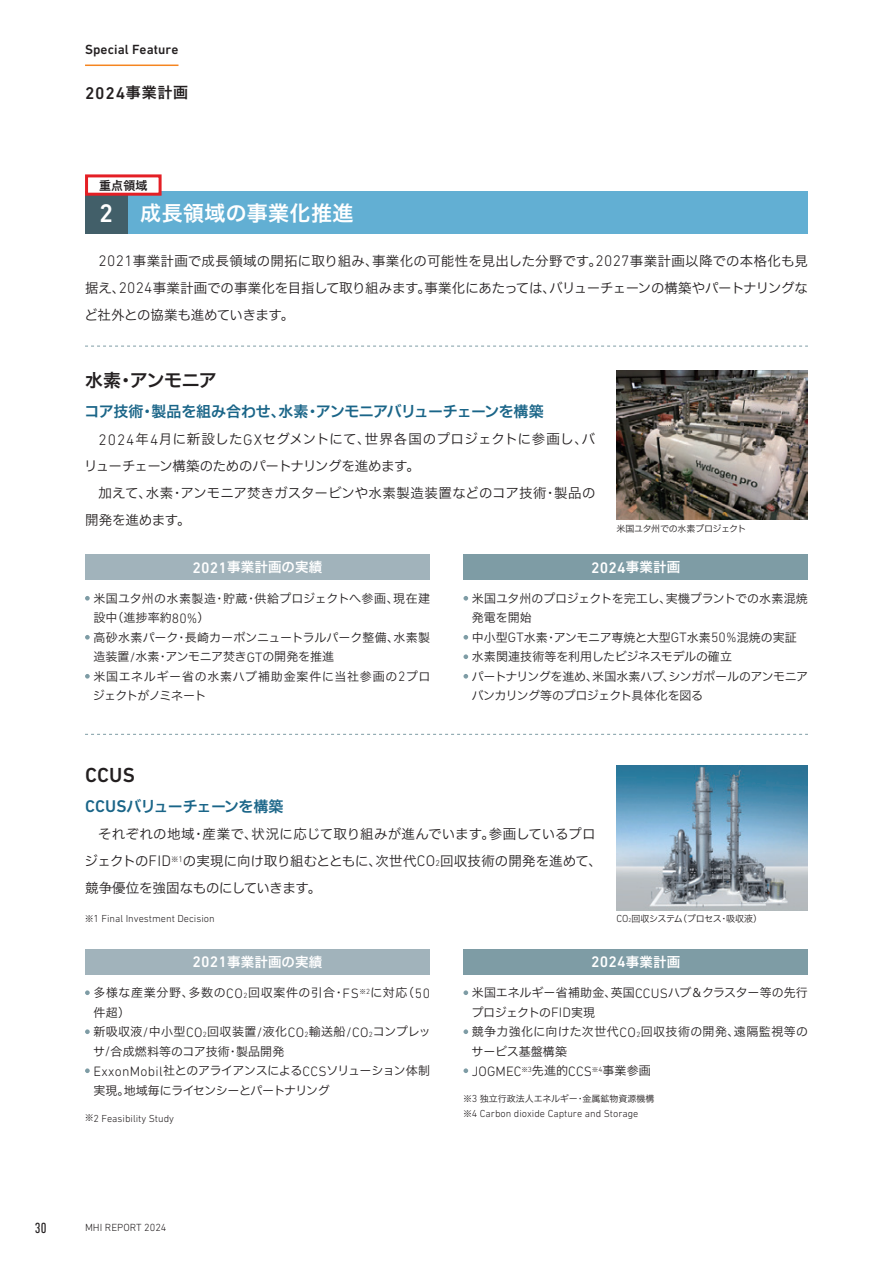
<style>
.page{position:relative;width:893px;height:1263px;background:#fff}
.page>*{position:absolute;margin:0;border:0;box-sizing:border-box;transform-origin:0 0}
.t1{font:21px "Hiragino UD Sans F Std N W6";letter-spacing:.02em;color:#fff}
.t2{font:500 20.7px "DIN Next LT Pro";color:#231f20}
.t3{font:18px "Hiragino UD Sans F Std N W6";letter-spacing:-.045em;color:#231f20}
.t4{font:500 17.25px "DIN Next LT Pro";color:#231f20}
.t5{font:500 15.45px "DIN Next LT Pro";letter-spacing:.01em;color:#fff}
.t6{font:15px "Hiragino UD Sans F Std N W6";letter-spacing:-.025em;color:#1a6588}
.t7{font:15px "Hiragino UD Sans F Std N W6";letter-spacing:-.045em;color:#1a6588}
.t8{font:condensed 15px "DIN Next LT Pro";color:#231f20}
.t9{font:300 13.8px "DIN Next LT Pro";letter-spacing:.01em;color:#231f20}
.t10{font:13.5px/27px "Hiragino UD Sans F Std N W3";letter-spacing:-.01em;color:#231f20}
.t11{font:13.5px "Hiragino UD Sans F Std N W6";letter-spacing:.01em;color:#fff}
.t12{font:500 13.5px "DIN Next LT Pro";letter-spacing:.005em;color:#231f20}
.t13{font:12px/19.5px "Hiragino UD Sans F Std N W3";color:#231f20}
.t14{font:12px "Hiragino UD Sans F Std N W6";color:#231f20}
.t15{font:300 10.5px "DIN Next LT Pro";color:#231f20}
.t16{font:300 10.35px "DIN Next LT Pro";color:#231f20}
.t17{font:9px "Hiragino UD Sans F Std N W3";letter-spacing:-.02em;color:#231f20}
.t18{font:9px "Hiragino UD Sans F Std N W3";color:#231f20}
.s1{font-family:"Hiragino UD Sans F Std N W6";font-weight:400;font-size:15px}
.s2{font-family:"DIN Next LT Pro";font-weight:500;font-size:25.8px}
.s3{font-family:"DIN Next LT Pro";font-weight:300;font-size:15.45px}
.s4{font-family:"DIN Next LT Pro";font-weight:500;font-size:15.45px}
.s5{font-family:"DIN Next LT Pro";font-weight:300;font-size:13.8px}
.s6{font-family:"Hiragino UD Sans F Std N W6";font-weight:400;font-size:13.5px}
.s7{font-family:"DIN Next LT Pro";font-weight:500;font-size:17.25px}
.s8{font-family:"DIN Next LT Pro";font-weight:300;font-size:8.55px}
.s9{font-family:"Hiragino UD Sans F Std N W3";font-weight:400;font-size:9px}
.s10{font-family:"DIN Next LT Pro";font-weight:300;font-size:10.35px}
.s11{font-family:"DIN Next LT Pro";font-weight:300;font-size:5.7px}
.s12{font-family:"DIN Next LT Pro";font-weight:300;font-size:7.65px}
.s13{font-family:"Hiragino UD Sans F Std N W3";font-weight:400;font-size:12px}
</style>
<div class="page">
<div style="left:85px;top:191px;width:723px;height:43px;background:#62afd3"></div>
<div style="left:85px;top:191px;width:43px;height:43px;background:#425f69"></div>
<svg style="left:85px;top:596px;width:5px;height:5px"></svg>
<svg style="left:85px;top:635px;width:5px;height:5px"></svg>
<svg style="left:85px;top:674px;width:5px;height:5px"></svg>
<div style="left:85px;top:554px;width:345px;height:26px;background:#a1b3bb"></div>
<svg style="left:463px;top:596px;width:5px;height:5px"></svg>
<svg style="left:463px;top:635px;width:5px;height:5px"></svg>
<svg style="left:463px;top:654px;width:5px;height:5px"></svg>
<svg style="left:463px;top:674px;width:5px;height:5px"></svg>
<div style="left:463px;top:554px;width:345px;height:26px;background:#7e9ca5"></div>
<img style="left:617px;top:371px;width:191px;height:149px">
<svg style="left:85px;top:990px;width:5px;height:5px"></svg>
<svg style="left:85px;top:1029px;width:5px;height:5px"></svg>
<svg style="left:85px;top:1068px;width:5px;height:5px"></svg>
<div style="left:85px;top:949px;width:345px;height:25px;background:#a1b3bb"></div>
<svg style="left:463px;top:990px;width:5px;height:5px"></svg>
<svg style="left:463px;top:1029px;width:5px;height:5px"></svg>
<svg style="left:463px;top:1068px;width:5px;height:5px"></svg>
<div style="left:463px;top:949px;width:345px;height:25px;background:#7e9ca5"></div>
<img style="left:617px;top:765px;width:191px;height:145px">
<svg style="left:85px;top:734px;width:723px;height:1px"></svg>
<div style="left:87px;top:176px;width:73px;height:18px;background:#fff"></div>
<div style="left:85px;top:174px;width:77px;height:22px;border:3px solid #e41f25"></div>
<svg style="left:85px;top:346px;width:723px;height:1px"></svg>
<hr style="left:85px;top:65px;width:93px;height:1px;background:#f58520">
<p class="t12" style="left:85px;top:41px;width:95px">Special Feature</p>
<h3 class="t4" style="left:85px;top:83px;width:105px">2024<span class="s1">事業計画</span></h3>
<p class="t14" style="left:99px;top:176px;width:50px">重点領域</p>
<h1 class="t1" style="left:99px;top:197px;width:256px"><span class="s2">2</span> 成長領域の事業化推進</h1>
<p class="t10" style="left:84px;top:246px;width:725px;text-align:justify;text-indent:14px"><span class="s3">2021</span>事業計画で成長領域の開拓に取り組み、事業化の可能性を見出した分野です。<span class="s3">2027</span>事業計画以降での本格化も見据え、<span class="s3">2024</span>事業計画での事業化を目指して取り組みます。事業化にあたっては、バリューチェーンの構築やパートナリングなど社外との協業も進めていきます。</p>
<h3 class="t3" style="left:85px;top:366px;width:133px">水素・アンモニア</h3>
<p class="t6" style="left:84px;top:400px;width:461px">コア技術・製品を組み合わせ、水素・アンモニアバリューチェーンを構築</p>
<p class="t10" style="left:84px;top:425px;width:513px;text-indent:14px"><span class="s3">2024</span>年<span class="s3">4</span>月に新設した<span class="s3">GX</span>セグメントにて、世界各国のプロジェクトに参画し、バリューチェーン構築のためのパートナリングを進めます。</p>
<p class="t10" style="left:85px;top:479px;width:512px;text-indent:14px">加えて、水素・アンモニア焚きガスタービンや水素製造装置などのコア技術・製品の開発を進めます。</p>
<p class="t17" style="left:616px;top:522px;width:131px">米国ユタ州での水素プロジェクト</p>
<p class="t11" style="left:193px;top:557px;width:131px"><span class="s4">2021</span>事業計画の実績</p>
<p class="t13" style="left:93px;top:588px;width:339px">米国ユタ州の水素製造・貯蔵・供給プロジェクトへ参画、現在建設中（進捗率約<span class="s5">80%</span>）<br>高砂水素パーク・長崎カーボンニュートラルパーク整備、水素製造装置<span class="s5">/</span>水素・アンモニア焚き<span class="s5">GT</span>の開発を推進<br>米国エネルギー省の水素ハブ補助金案件に当社参画の<span class="s5">2</span>プロジェクトがノミネート</p>
<h2 class="t2" style="left:85px;top:763px;width:51px">CCUS</h2>
<p class="t5" style="left:591px;top:558px;width:91px">2024<span class="s6">事業計画</span></p>
<p class="t13" style="left:472px;top:588px;width:338px">米国ユタ州のプロジェクトを完工し、実機プラントでの水素混焼発電を開始<br>中小型<span class="s5">GT</span>水素・アンモニア専焼と大型<span class="s5">GT</span>水素<span class="s5">50%</span>混焼の実証水素関連技術等を利用したビジネスモデルの確立<br>パートナリングを進め、米国水素ハブ、シンガポールのアンモニアバンカリング等のプロジェクト具体化を図る</p>
<p class="t7" style="left:85px;top:795px;width:200px"><span class="s7">CCUS</span>バリューチェーンを構築</p>
<p class="t10" style="left:85px;top:819px;width:519px;text-indent:14px">それぞれの地域・産業で、状況に応じて取り組みが進んでいます。参画しているプロジェクトの<span class="s3">FID</span><sup>※</sup><sup>1</sup>の実現に向け取り組むとともに、次世代<span class="s3">CO</span><span class="s8">2</span>回収技術の開発を進めて、競争優位を強固なものにしていきます。</p>
<p class="t16" style="left:85px;top:912px;width:132px"><span class="s9">※</span>1 Final Investment Decision</p>
<p class="t17" style="left:616px;top:912px;width:147px"><span class="s10">CO</span><span class="s11">2</span>回収システム（プロセス・吸収液）</p>
<p class="t11" style="left:193px;top:951px;width:131px"><span class="s4">2021</span>事業計画の実績</p>
<p class="t13" style="left:93px;top:982px;width:339px">多様な産業分野、多数の<span class="s5">CO</span><span class="s12">2</span>回収案件の引合・<span class="s5">FS</span><sup>※</sup><sup>2</sup>に対応（<span class="s5">50</span>件超）<br>新吸収液<span class="s5">/</span>中小型<span class="s5">CO</span><span class="s12">2</span>回収装置<span class="s5">/</span>液化<span class="s5">CO</span><span class="s12">2</span>輸送船<span class="s5">/CO</span><span class="s12">2</span>コンプレッサ<span class="s5">/</span>合成燃料等のコア技術・製品開発<br><span class="s5">ExxonMobil</span>社とのアライアンスによる<span class="s5">CCS</span>ソリューション体制実現。地域毎にライセンシーとパートナリング</p>
<p class="t16" style="left:85px;top:1112px;width:91px"><span class="s9">※</span>2 Feasibility Study</p>
<p class="t5" style="left:591px;top:953px;width:91px">2024<span class="s6">事業計画</span></p>
<p class="t13" style="left:471px;top:982px;width:338px">米国エネルギー省補助金、英国<span class="s5">CCUS</span>ハブ＆クラスター等の先行プロジェクトの<span class="s5">FID</span>実現<br>競争力強化に向けた次世代<span class="s5">CO</span><span class="s12">2</span>回収技術の開発、遠隔監視等のサービス基盤構築</p>
<p class="t9" style="left:472px;top:1063px;width:181px">JOGMEC<sup>※</sup><sup>3</sup><span class="s13">先進的</span>CCS<sup>※</sup><sup>4</sup><span class="s13">事業参画</span></p>
<p class="t18" style="left:463px;top:1092px;width:193px">※<span class="s10">3</span> 独立行政法人エネルギー・金属鉱物資源機構</p>
<p class="t16" style="left:463px;top:1107px;width:177px"><span class="s9">※</span>4 Carbon dioxide Capture and Storage</p>
<p class="t8" style="left:35px;top:1219px;width:14px">30</p>
<p class="t15" style="left:85px;top:1222px;width:83px">MHI REPORT 2024</p>
</div>
